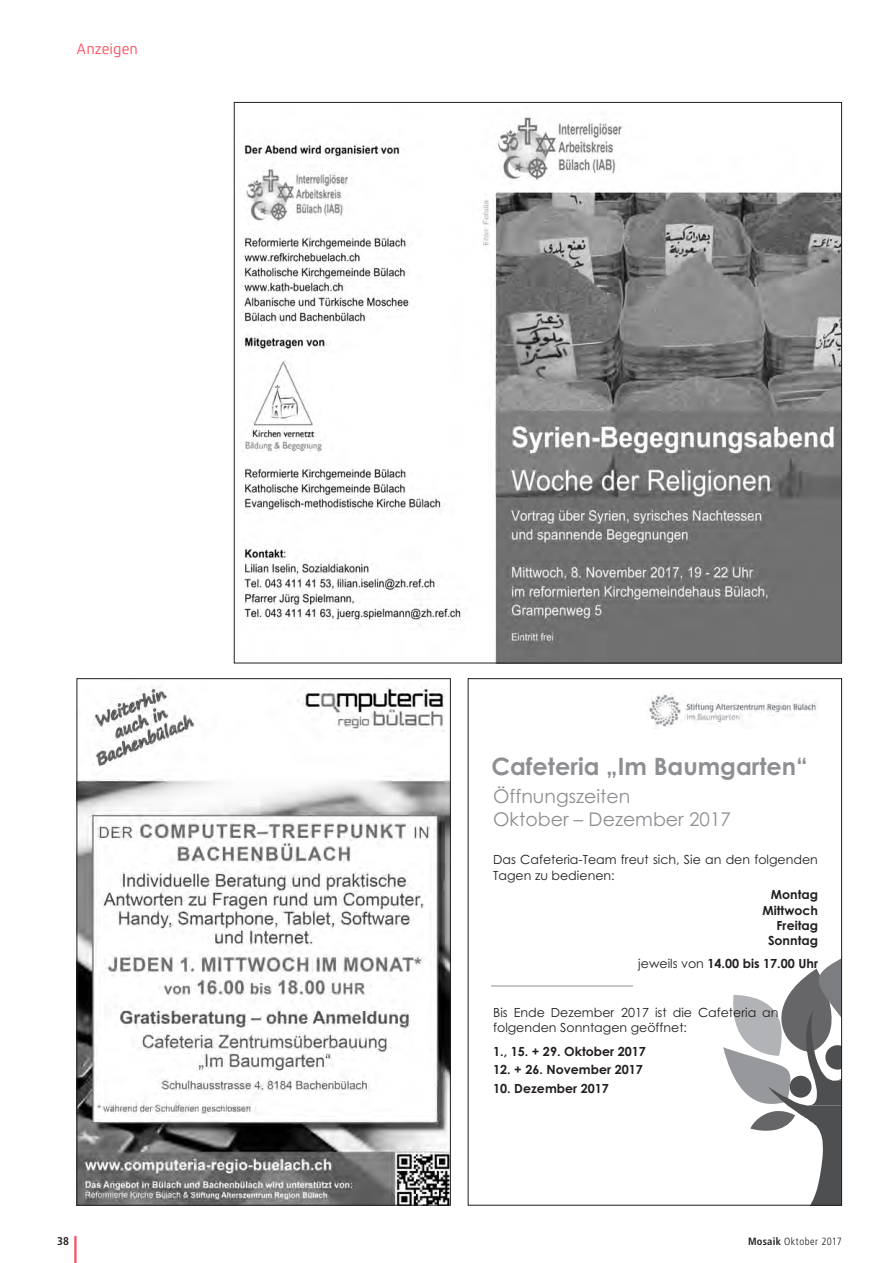
<style>
.page{position:relative;width:893px;height:1263px;background:#fff}
.page>*{position:absolute;margin:0;border:0;box-sizing:border-box;transform-origin:0 0}
.t1{font:700 24px "Century Gothic";color:#8d8f92}
.t2{font:18.9px/23.1px "Century Gothic";color:#8d8f92}
.t3{font:15px "Xenois Sans Pro";color:#fc4f5e}
.t4{font:12.6px/15.5px "Century Gothic";color:#231f20}
.t5{font:700 12.6px/15.5px "Century Gothic";color:#231f20;text-align:right}
.t6{font:700 condensed 11.25px "Frutiger";color:#231f20}
.t7{font:300 condensed 10.5px "Frutiger";letter-spacing:.045em;color:#231f20}
.s1{font-weight:400}
.s2{font-weight:700}
</style>
<div class="page">
<hr style="left:74px;top:1236px;width:3px;height:27px;background:#fc4f5e">
<img style="left:79px;top:686px;width:370px;height:517px">
<svg style="left:723px;top:959px;width:117px;height:244px"></svg>
<hr style="left:491px;top:985px;width:142px;height:1px;background:#c6c7c9">
<img style="left:649px;top:691px;width:168px;height:38px">
<img style="left:242px;top:117px;width:598px;height:544px">
<p class="t3" style="left:77px;top:40px;width:63px">Anzeigen</p>
<h1 class="t1" style="left:491px;top:751px;width:318px">Cafeteria „Im Baumgarten“</h1>
<h2 class="t2" style="left:493px;top:784px;width:239px">Öffnungszeiten<br>Oktober – Dezember 2017</h2>
<p class="t4" style="left:493px;top:852px;width:326px">Das Cafeteria-Team freut sich, Sie an den folgenden<br>Tagen zu bedienen:</p>
<p class="t5" style="left:762px;top:886px;width:57px">Montag<br>Mittwoch<br>Freitag<br>Sonntag</p>
<p class="t5" style="left:638px;top:956px;width:181px"><span class="s1">jeweils von</span> 14.00 bis 17.00 Uhr</p>
<p class="t4" style="left:493px;top:1004px;width:287px">Bis Ende Dezember 2017 ist die Cafeteria an folgenden Sonntagen geöffnet:</p>
<p class="t5" style="left:493px;top:1043px;width:154px">1., 15. + 29. Oktober 2017</p>
<p class="t5" style="left:493px;top:1061px;width:151px">12. + 26. November 2017</p>
<p class="t5" style="left:493px;top:1080px;width:117px">10. Dezember 2017</p>
<p class="t6" style="left:57px;top:1234px;width:13px">38</p>
<p class="t7" style="left:748px;top:1235px;width:95px"><span class="s2">Mosaik</span> Oktober 2017</p>
</div>
